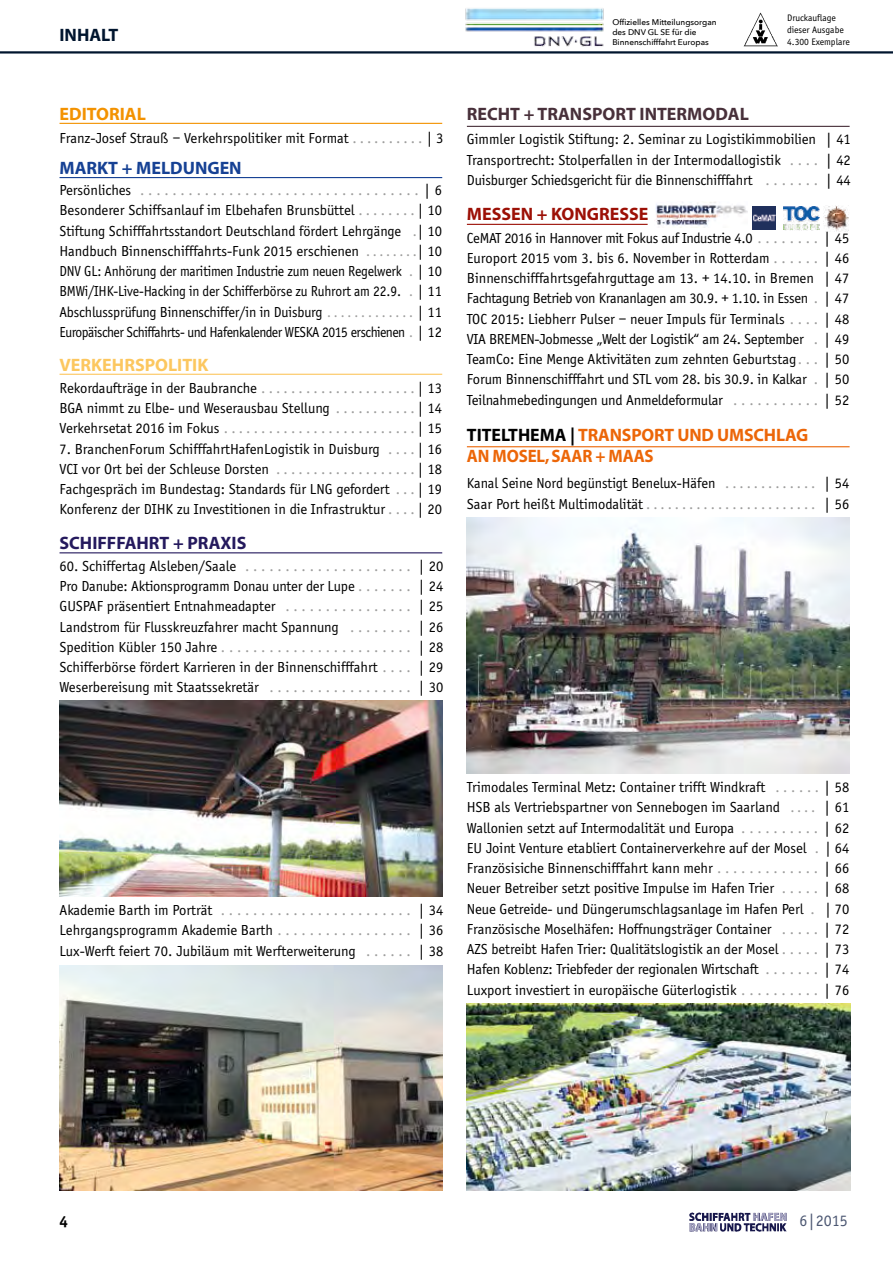
<style>
.page{position:relative;width:893px;height:1263px;background:#fff}
.page>*{position:absolute;margin:0;border:0;box-sizing:border-box;transform-origin:0 0}
.t1{font:700 18px/21.6px "Myriad";letter-spacing:-.01em;color:#ec6608}
.t2{font:700 18px "Myriad";color:#48303a}
.t3{font:700 18px "Myriad";color:#24195d}
.t4{font:700 18px "Myriad";color:#9c1006}
.t5{font:700 18px "Myriad";color:#164194}
.t6{font:700 18px "Myriad";color:#fcc75f}
.t7{font:700 18px "Myriad";color:#f39200}
.t8{font:700 18px "Myriad";color:#00152e}
.t9{font:16.5px "Officina Sans";color:#4d5873}
.t10{font:700 16.5px "Officina Sans";color:#000}
.t11{font:15px/20.2px "Officina Sans";color:#000;text-align:justify}
.t12{font:9.75px/12px "Officina Sans";color:#000}
.t13{font:500 8.25px/9.9px "Avenir Next";color:#000}
.s1{color:#9d9d9c}
.s2{color:#000}
</style>
<div class="page">
<img style="left:689px;top:1212px;width:98px;height:20px">
<img style="left:752px;top:1212px;width:35px;height:10px">
<img style="left:689px;top:1222px;width:30px;height:10px">
<hr style="left:60px;top:123px;width:382px;height:1px;background:#f39200">
<hr style="left:60px;top:177px;width:382px;height:1px;background:#164194">
<hr style="left:60px;top:374px;width:382px;height:1px;background:#fcc75f">
<hr style="left:60px;top:552px;width:382px;height:1px;background:#24195d">
<img style="left:743px;top:13px;width:34px;height:34px">
<hr style="left:467px;top:446px;width:383px;height:1px;background:#ec6608">
<hr style="left:467px;top:126px;width:383px;height:1px;background:#48303a">
<hr style="left:467px;top:224px;width:181px;height:1px;background:#9c1006">
<img style="left:465px;top:8px;width:139px;height:39px">
<img style="left:753px;top:206px;width:23px;height:24px">
<img style="left:655px;top:202px;width:93px;height:26px">
<hr style="left:0;top:51px;width:893px;height:3px;background:#00152e">
<img style="left:60px;top:701px;width:382px;height:195px">
<img style="left:60px;top:965px;width:382px;height:226px">
<img style="left:467px;top:518px;width:383px;height:256px">
<img style="left:467px;top:1003px;width:383px;height:188px">
<img style="left:784px;top:206px;width:35px;height:25px">
<img style="left:823px;top:205px;width:26px;height:26px">
<p class="t8" style="left:60px;top:26px;width:60px">INHALT</p>
<p class="t13" style="left:612px;top:17px;width:106px">Offizielles Mitteilungsorgan des DNV GL SE für die<br>Binnenschifffahrt Europas</p>
<p class="t12" style="left:787px;top:12px;width:64px">Druckauflage dieser Ausgabe<br>4.300 Exemplare</p>
<p class="t7" style="left:60px;top:104px;width:88px">EDITORIAL</p>
<p class="t11" style="left:60px;top:128px;width:385px">Franz-Josef Strauß – Verkehrspolitiker mit Format <span class="s1">. . . . . . . . . .</span> | 3</p>
<p class="t5" style="left:60px;top:159px;width:184px">MARKT + MELDUNGEN</p>
<p class="t11" style="left:60px;top:180px;width:384px">Persönliches <span class="s1">. . . . . . . . . . . . . . . . . . . . . . . . . . . . . . . . . . .</span> | 6<br>Besonderer Schiffsanlauf im Elbehafen Brunsbüttel <span class="s1">. . . . . . .</span> | 10<br>Stiftung Schifffahrtsstandort Deutschland fördert Lehrgänge <span class="s1">.</span> | 10<br>Handbuch Binnenschifffahrts-Funk 2015 erschienen <span class="s1">. . . . . . .</span> | 10<br>DNV GL: Anhörung der maritimen Industrie zum neuen Regelwerk <span class="s1">.</span> | 10<br>BMWi/IHK-Live-Hacking in der Schifferbörse zu Ruhrort am 22.9. <span class="s1">.</span> | 11<br>Abschlussprüfung Binnenschiffer/in in Duisburg <span class="s1">. . . . . . . . . . . . .</span> | 11<br>Europäischer Schiffahrts- und Hafenkalender WESKA 2015 erschienen <span class="s1">.</span> | 12</p>
<p class="t6" style="left:60px;top:355px;width:150px">VERKEHRSPOLITIK</p>
<p class="t11" style="left:60px;top:378px;width:384px">Rekordaufträge in der Baubranche <span class="s1">. . . . . . . . . . . . . . . . . . . .</span> | 13<br>BGA nimmt zu Elbe- und Weserausbau Stellung <span class="s1">. . . . . . . . . .</span> | 14<br>Verkehrsetat 2016 im Fokus <span class="s1">. . . . . . . . . . . . . . . . . . . . . . . . .</span> | 15</p>
<p class="t11" style="left:60px;top:439px;width:384px">7. BranchenForum SchifffahrtHafenLogistik in Duisburg <span class="s1">. . .</span> | 16<br>VCI vor Ort bei der Schleuse Dorsten <span class="s1">. . . . . . . . . . . . . . . . . .</span> | 18<br>Fachgespräch im Bundestag: Standards für LNG gefordert <span class="s1">. .</span> | 19<br>Konferenz der DIHK zu Investitionen in die Infrastruktur <span class="s1">. . .</span> | 20</p>
<p class="t3" style="left:60px;top:534px;width:188px">SCHIFFFAHRT + PRAXIS</p>
<p class="t11" style="left:60px;top:556px;width:386px">60. Schiffertag Alsleben/Saale <span class="s1">. . . . . . . . . . . . . . . . . . . .</span> | 20<br>Pro Danube: Aktionsprogramm Donau unter der Lupe <span class="s1">. . . . . . .</span> | 24<br>GUSPAF präsentiert Entnahmeadapter <span class="s1">. . . . . . . . . . . . . . .</span> | 25<br>Landstrom für Flusskreuzfahrer macht Spannung <span class="s1">. . . . . . .</span> | 26<br>Spedition Kübler 150 Jahre <span class="s1">........................</span> | 28<br>Schifferbörse fördert Karrieren in der Binnenschifffahrt <span class="s1">. . .</span> | 29<br>Weserbereisung mit Staatssekretär <span class="s1">. . . . . . . . . . . . . . . . .</span> | 30</p>
<p class="t2" style="left:467px;top:104px;width:283px">RECHT + TRANSPORT INTERMODAL</p>
<p class="t11" style="left:467px;top:130px;width:385px">Gimmler Logistik Stiftung: 2. Seminar zu Logistikimmobilien | 41<br>Transportrecht: Stolperfallen in der Intermodallogistik <span class="s1">. . .</span> | 42<br>Duisburger Schiedsgericht für die Binnenschifffahrt <span class="s1">. . . . . .</span> | 44</p>
<p class="t4" style="left:467px;top:204px;width:183px">MESSEN + KONGRESSE</p>
<p class="t11" style="left:467px;top:228px;width:384px">CeMAT 2016 in Hannover mit Fokus auf Industrie 4.0 <span class="s1">. . . . . . . .</span> | 45<br>Europort 2015 vom 3. bis 6. November in Rotterdam <span class="s1">. . . . . .</span> | 46<br>Binnenschifffahrtsgefahrguttage am 13. + 14.10. in Bremen | 47<br>Fachtagung Betrieb von Krananlagen am 30.9. + 1.10. in Essen <span class="s1">.</span> | 47<br>TOC 2015: Liebherr Pulser – neuer Impuls für Terminals <span class="s1">. . . .</span> | 48<br>VIA BREMEN-Jobmesse „Welt der Logistik“ am 24. September <span class="s1">.</span> | 49<br>TeamCo: Eine Menge Aktivitäten zum zehnten Geburtstag <span class="s1">. .</span> | 50<br>Forum Binnenschifffahrt und STL vom 28. bis 30.9. in Kalkar <span class="s1">.</span> | 50<br>Teilnahmebedingungen und Anmeldeformular <span class="s1">. . . . . . . . . . .</span> | 52</p>
<p class="t1" style="left:467px;top:425px;width:343px"><span class="s2">TITELTHEMA |</span> TRANSPORT UND UMSCHLAG<br>AN MOSEL, SAAR + MAAS</p>
<p class="t11" style="left:467px;top:473px;width:384px">Kanal Seine Nord begünstigt Benelux-Häfen <span class="s1">. . . . . . . . . . . . .</span> | 54<br>Saar Port heißt Multimodalität <span class="s1">. . . . . . . . . . . . . . . . . . . . . . . .</span> | 56</p>
<p class="t11" style="left:60px;top:900px;width:385px">Akademie Barth im Porträt <span class="s1">. . . . . . . . . . . . . . . . . . . . . . .</span> | 34<br>Lehrgangsprogramm Akademie Barth <span class="s1">. . . . . . . . . . . . . . . .</span> | 36<br>Lux-Werft feiert 70. Jubiläum mit Werfterweiterung <span class="s1">. . . . .</span> | 38</p>
<p class="t11" style="left:467px;top:777px;width:384px">Trimodales Terminal Metz: Container trifft Windkraft <span class="s1">. . . . .</span> | 58<br>HSB als Vertriebspartner von Sennebogen im Saarland <span class="s1">. . . .</span> | 61<br>Wallonien setzt auf Intermodalität und Europa <span class="s1">. . . . . . . . .</span> | 62<br>EU Joint Venture etabliert Containerverkehre auf der Mosel <span class="s1">.</span> | 64<br>Französisiche Binnenschifffahrt kann mehr <span class="s1">. . . . . . . . . . . .</span> | 66<br>Neuer Betreiber setzt positive Impulse im Hafen Trier <span class="s1">. . . .</span> | 68<br>Neue Getreide- und Düngerumschlagsanlage im Hafen Perl <span class="s1">.</span> | 70<br>Französische Moselhäfen: Hoffnungsträger Container <span class="s1">. . . .</span> | 72<br>AZS betreibt Hafen Trier: Qualitätslogistik an der Mosel <span class="s1">. . . .</span> | 73<br>Hafen Koblenz: Triebfeder der regionalen Wirtschaft <span class="s1">. . . . . .</span> | 74<br>Luxport investiert in europäische Güterlogistik <span class="s1">. . . . . . . . .</span> | 76</p>
<p class="t10" style="left:60px;top:1211px;width:10px">4</p>
<p class="t9" style="left:799px;top:1212px;width:50px">6|2015</p>
</div>
